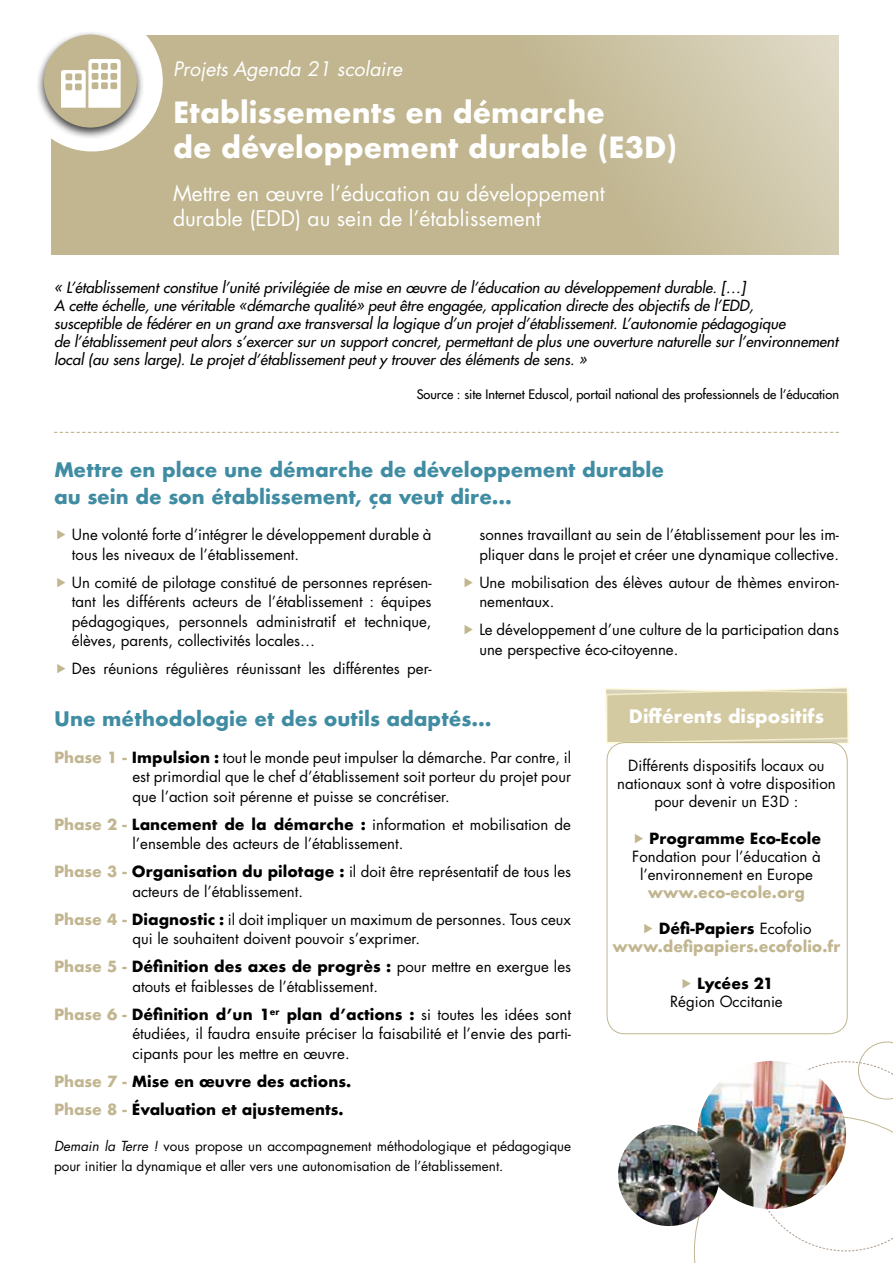
<style>
.page{position:relative;width:893px;height:1263px;background:#fff}
.page>*{position:absolute;margin:0;border:0;box-sizing:border-box;transform-origin:0 0}
.t1{font:700 28.5px/34.5px "Futura";color:#fff}
.t2{font:21px/25.5px "Futura";color:#fff}
.t3{font:700 19.5px/27px "Futura";color:#408ca3}
.t4{font:italic 19.5px "Futura";color:#fff}
.t5{font:700 18px "Futura";color:#fff}
.t6{font:15px/19.5px "Futura";color:#000}
.t7{font:italic 15px/18px "Futura";color:#000}
.t8{font:700 15px/28px "Futura";color:#000}
.t9{font:700 15px/18px "Futura";color:#c1b690}
.t10{font:13.5px/19.5px "Futura";color:#000}
.t11{font:12.75px "Futura";color:#000}
.s1{font-weight:700;color:#c1b690}
.s2{font-weight:700}
.s3{color:#c1b690}
.s4{font-style:italic}
.s5{color:#000}
.s6{font-weight:400;color:#000}
</style>
<div class="page">
<svg style="left:694px;top:1042px;width:199px;height:221px"></svg>
<svg style="left:51px;top:35px;width:788px;height:220px;background:#c5bb98"></svg>
<div style="left:21px;top:10px;width:142px;height:141px;background:#fff;border-radius:50%"></div>
<svg style="left:54px;top:432px;width:785px;height:1px"></svg>
<svg style="left:604px;top:687px;width:245px;height:58px;background:#d9d0ac"></svg>
<div style="left:607px;top:742px;width:241px;height:292px;border:1px solid #c1b690;border-radius:18px"></div>
<div style="left:36px;top:31px;width:109px;height:109px;background:#000;opacity:.75"></div>
<div style="left:44px;top:35px;width:93px;height:93px;background:#c1b690;border-radius:50%"></div>
<svg style="left:61px;top:59px;width:60px;height:49px"></svg>
<img style="left:697px;top:1061px;width:149px;height:148px;border-radius:74px">
<img style="left:618px;top:1125px;width:102px;height:101px;border-radius:51px">
<h3 class="t4" style="left:173px;top:55px;width:231px">Projets Agenda 21 scolaire</h3>
<h1 class="t1" style="left:173px;top:95px;width:506px">Etablissements en démarche<br>de développement durable (E3D)</h1>
<h2 class="t2" style="left:173px;top:180px;width:433px">Mettre en œuvre l’éducation au développement durable (EDD) au sein de l’établissement</h2>
<p class="t7" style="left:54px;top:278px;width:785px">« L’établissement constitue l’unité privilégiée de mise en œuvre de l’éducation au développement durable. […]<br>A cette échelle, une véritable «démarche qualité» peut être engagée, application directe des objectifs de l’EDD,<br>susceptible de fédérer en un grand axe transversal la logique d’un projet d’établissement. L’autonomie pédagogique<br>de l’établissement peut alors s’exercer sur un support concret, permettant de plus une ouverture naturelle sur l’environnement local (au sens large). Le projet d’établissement peut y trouver des éléments de sens. »</p>
<p class="t11" style="left:417px;top:386px;width:424px">Source : site Internet Eduscol, portail national des professionnels de l’éducation</p>
<h3 class="t3" style="left:54px;top:456px;width:611px">Mettre en place une démarche de développement durable au sein de son établissement, ça veut dire…</h3>
<p class="t6" style="left:72px;top:525px;width:361px">Une volonté forte d’intégrer le développement durable à tous les niveaux de l’établissement.</p>
<p class="t6" style="left:72px;top:572px;width:361px;text-align:justify">Un comité de pilotage constitué de personnes représen&shy;tant les différents acteurs de l’établissement : équipes pédagogiques, personnels administratif et technique, élèves, parents, collectivités locales…</p>
<p class="t6" style="left:72px;top:659px;width:361px">Des réunions régulières réunissant les différentes per-</p>
<p class="t6" style="left:479px;top:525px;width:361px">sonnes travaillant au sein de l’établissement pour les im&shy;pliquer dans le projet et créer une dynamique collective.</p>
<p class="t6" style="left:479px;top:572px;width:361px">Une mobilisation des élèves autour de thèmes environ&shy;nementaux.</p>
<p class="t6" style="left:479px;top:620px;width:361px">Le développement d’une culture de la participation dans une perspective éco-citoyenne.</p>
<h3 class="t3" style="left:54px;top:705px;width:439px">Une méthodologie et des outils adaptés…</h3>
<p class="t6" style="left:133px;top:747px;width:440px;text-align:justify;text-indent:-79px"><span class="s1">Phase 1 -</span> <span class="s2">Impulsion :</span> tout le monde peut impulser la démarche. Par contre, il est primordial que le chef d’établissement soit porteur du projet pour que l’action soit pérenne et puisse se concrétiser.</p>
<p class="t6" style="left:133px;top:814px;width:440px;text-indent:-79px"><span class="s1">Phase 2 -</span> <span class="s2">Lancement de la démarche :</span> information et mobilisation de l’ensemble des acteurs de l’établissement.</p>
<p class="t6" style="left:133px;top:862px;width:440px;text-indent:-79px"><span class="s1">Phase 3 -</span> <span class="s2">Organisation du pilotage :</span> il doit être représentatif de tous les acteurs de l’établissement.</p>
<p class="t6" style="left:133px;top:909px;width:440px;text-indent:-79px"><span class="s1">Phase 4 -</span> <span class="s2">Diagnostic :</span> il doit impliquer un maximum de personnes. Tous ceux qui le souhaitent doivent pouvoir s’exprimer.</p>
<p class="t6" style="left:133px;top:957px;width:440px;text-indent:-79px"><span class="s1">Phase 5 -</span> <span class="s2">Définition des axes de progrès :</span> pour mettre en exergue les atouts et faiblesses de l’établissement.</p>
<p class="t6" style="left:133px;top:1004px;width:440px;text-align:justify;text-indent:-79px"><span class="s1">Phase 6 -</span> <span class="s2">Définition d’un 1</span><sup>er</sup> <span class="s2">plan d’actions :</span> si toutes les idées sont étudiées, il faudra ensuite préciser la faisabilité et l’envie des parti&shy;cipants pour les mettre en œuvre.</p>
<p class="t8" style="left:54px;top:1067px;width:299px"><span class="s3">Phase 7 -</span> Mise en œuvre des actions.<br><span class="s3">Phase 8 -</span> Évaluation et ajustements.</p>
<p class="t10" style="left:54px;top:1136px;width:519px"><span class="s4">Demain la Terre !</span> vous propose un accompagnement méthodologique et pédagogique pour initier la dynamique et aller vers une autonomisation de l’établissement.</p>
<p class="t5" style="left:629px;top:703px;width:196px">Différents dispositifs</p>
<p class="t6" style="left:617px;top:756px;width:220px;line-height:18px;text-align:center">Différents dispositifs locaux ou nationaux sont à votre disposition pour devenir un E3D :</p>
<p class="t8" style="left:649px;top:824px;width:173px">Programme Eco-Ecole</p>
<p class="t6" style="left:632px;top:847px;width:190px;line-height:18px;text-align:center">Fondation pour l’éducation à l’environnement en Europe</p>
<p class="t9" style="left:648px;top:883px;width:159px">www.eco-ecole.org</p>
<p class="t9" style="left:612px;top:919px;width:229px;text-indent:46px"><span class="s5">Défi-Papiers</span> <span class="s6">Ecofolio </span>www.defipapiers.ecofolio.fr</p>
<p class="t8" style="left:697px;top:969px;width:78px">Lycées 21</p>
<p class="t6" style="left:670px;top:991px;width:114px">Région Occitanie</p>
</div>
